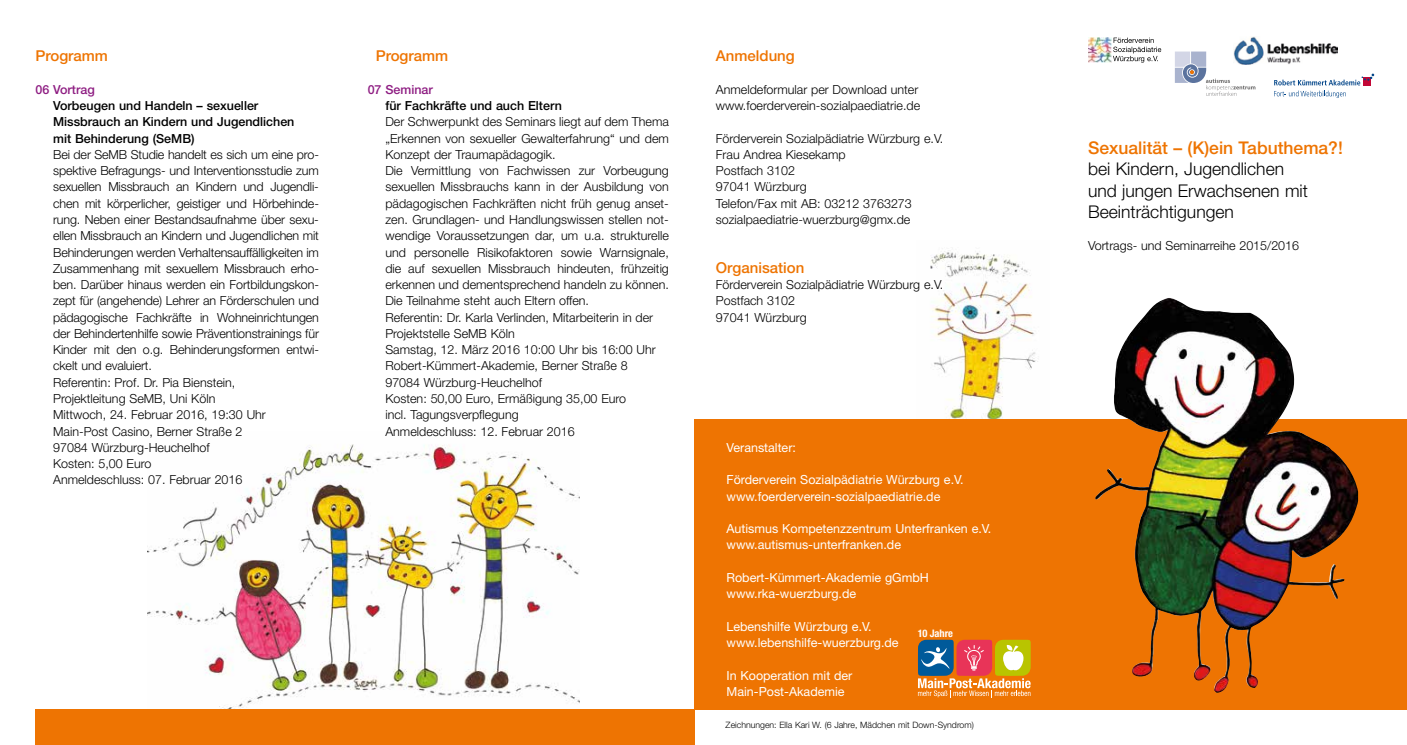
<style>
.page{position:relative;width:1407px;height:745px;background:#fff}
.page>*{position:absolute;margin:0;border:0;box-sizing:border-box;transform-origin:0 0}
.t1{font:300 17.5px/21px "Helvetica Neue LT Std";color:#000}
.t2{font:500 17.5px "Helvetica Neue LT Std";color:#ee7402}
.t3{font:500 15px "Helvetica Neue LT Std";color:#ee7402}
.t4{font:300 12.5px/16.2px "Helvetica Neue LT Std";color:#000}
.t5{font:12.5px/16.2px "Helvetica Neue LT Std";color:#fff}
.t6{font:500 12.5px/16.2px "Helvetica Neue LT Std";color:#000}
.t7{font:500 12.5px "Helvetica Neue LT Std";color:#8e1d82}
.t8{font:700 condensed 10.38px "Helvetica Neue LT Std";letter-spacing:-.005em;color:#fff}
.t9{font:300 8.75px "Helvetica Neue LT Std";color:#000}
</style>
<div class="page">
<img style="left:930px;top:251px;width:108px;height:168px">
<img style="left:148px;top:444px;width:432px;height:265px">
<div style="left:694px;top:419px;width:713px;height:290px;background:#ee7402"></div>
<img style="left:1095px;top:298px;width:246px;height:394px">
<img style="left:1233px;top:36px;width:104px;height:28px">
<svg style="left:1175px;top:51px;width:80px;height:45px"></svg>
<svg style="left:1274px;top:74px;width:100px;height:24px"></svg>
<img style="left:1088px;top:38px;width:23px;height:24px">
<svg style="left:1113px;top:38px;width:48px;height:25px"></svg>
<div style="left:35px;top:709px;width:659px;height:35px;background:#ee7402"></div>
<svg style="left:918px;top:639px;width:112px;height:58px"></svg>
<p class="t3" style="left:35px;top:47px;width:74px">Programm</p>
<p class="t3" style="left:376px;top:47px;width:74px">Programm</p>
<p class="t3" style="left:716px;top:47px;width:80px">Anmeldung</p>
<p class="t7" style="left:35px;top:82px;width:61px">06 Vortrag</p>
<p class="t6" style="left:53px;top:97px;width:243px">Vorbeugen und Handeln – sexueller<br>Missbrauch an Kindern und Jugendlichen mit Behinderung (SeMB)</p>
<p class="t4" style="left:53px;top:146px;width:267px">Bei der SeMB Studie handelt es sich um eine pro&shy;spektive Befragungs- und Interventionsstudie zum sexuellen Missbrauch an Kindern und Jugendli&shy;chen mit körperlicher, geistiger und Hörbehinde&shy;rung. Neben einer Bestandsaufnahme über sexu&shy;ellen Missbrauch an Kindern und Jugendlichen mit Behinderungen werden Verhaltensauffälligkeiten im Zusammenhang mit sexuellem Missbrauch erho&shy;ben. Darüber hinaus werden ein Fortbildungskon&shy;zept für (angehende) Lehrer an Förderschulen und pädagogische Fachkräfte in Wohneinrichtungen der Behindertenhilfe sowie Präventionstrainings für Kinder mit den o.g. Behinderungsformen entwi&shy;ckelt und evaluiert.<br>Referentin: Prof. Dr. Pia Bienstein,<br>Projektleitung SeMB, Uni Köln<br>Mittwoch, 24. Februar 2016, 19:30 Uhr Main-Post Casino, Berner Straße 2<br>97084 Würzburg-Heuchelhof<br>Kosten: 5,00 Euro<br>Anmeldeschluss: 07. Februar 2016</p>
<p class="t7" style="left:368px;top:82px;width:67px">07 Seminar</p>
<p class="t6" style="left:385px;top:97px;width:178px">für Fachkräfte und auch Eltern</p>
<p class="t4" style="left:385px;top:113px;width:285px">Der Schwerpunkt des Seminars liegt auf dem Thema „Erkennen von sexueller Gewalterfahrung“ und dem Konzept der Traumapädagogik.<br>Die Vermittlung von Fachwissen zur Vorbeugung sexuellen Missbrauchs kann in der Ausbildung von pädagogischen Fachkräften nicht früh genug anset&shy;zen. Grundlagen- und Handlungswissen stellen not&shy;wendige Voraussetzungen dar, um u.a. strukturelle und personelle Risikofaktoren sowie Warnsignale, die auf sexuellen Missbrauch hindeuten, frühzeitig erkennen und dementsprechend handeln zu können.<br>Die Teilnahme steht auch Eltern offen.<br>Referentin: Dr. Karla Verlinden, Mitarbeiterin in der Projektstelle SeMB Köln<br>Samstag, 12. März 2016 10:00 Uhr bis 16:00 Uhr Robert-Kümmert-Akademie, Berner Straße 8<br>97084 Würzburg-Heuchelhof<br>Kosten: 50,00 Euro, Ermäßigung 35,00 Euro<br>incl. Tagungsverpflegung<br>Anmeldeschluss: 12. Februar 2016</p>
<p class="t4" style="left:716px;top:81px;width:206px">Anmeldeformular per Download unter www.foerderverein-sozialpaediatrie.de</p>
<p class="t4" style="left:716px;top:130px;width:229px">Förderverein Sozialpädiatrie Würzburg e.V.<br>Frau Andrea Kiesekamp<br>Postfach 3102<br>97041 Würzburg<br>Telefon/Fax mit AB: 03212 3763273 sozialpaediatrie-wuerzburg@gmx.de</p>
<p class="t3" style="left:716px;top:258px;width:90px">Organisation</p>
<p class="t4" style="left:716px;top:276px;width:229px">Förderverein Sozialpädiatrie Würzburg e.V.<br>Postfach 3102<br>97041 Würzburg</p>
<p class="t5" style="left:726px;top:439px;width:71px">Veranstalter:</p>
<p class="t5" style="left:726px;top:471px;width:239px">Förderverein Sozialpädiatrie Würzburg e.V. www.foerderverein-sozialpaediatrie.de</p>
<p class="t5" style="left:726px;top:520px;width:266px">Autismus Kompetenzzentrum Unterfranken e.V. www.autismus-unterfranken.de</p>
<p class="t5" style="left:726px;top:569px;width:204px">Robert-Kümmert-Akademie gGmbH www.rka-wuerzburg.de</p>
<p class="t5" style="left:726px;top:617px;width:174px">Lebenshilfe Würzburg e.V. www.lebenshilfe-wuerzburg.de</p>
<p class="t5" style="left:726px;top:666px;width:127px">In Kooperation mit der<br>Main-Post-Akademie</p>
<p class="t8" style="left:918px;top:627px;width:37px">10 Jahre</p>
<p class="t9" style="left:725px;top:719px;width:250px">Zeichnungen: Ella Kari W. (6 Jahre, Mädchen mit Down-Syndrom)</p>
<h1 class="t2" style="left:1088px;top:138px;width:256px">Sexualität – (K)ein Tabuthema?!</h1>
<h1 class="t1" style="left:1088px;top:158px;width:221px">bei Kindern, Jugendlichen und jungen Erwachsenen mit<br>Beeinträchtigungen</h1>
<p class="t4" style="left:1088px;top:237px;width:213px">Vortrags- und Seminarreihe 2015/2016</p>
</div>
